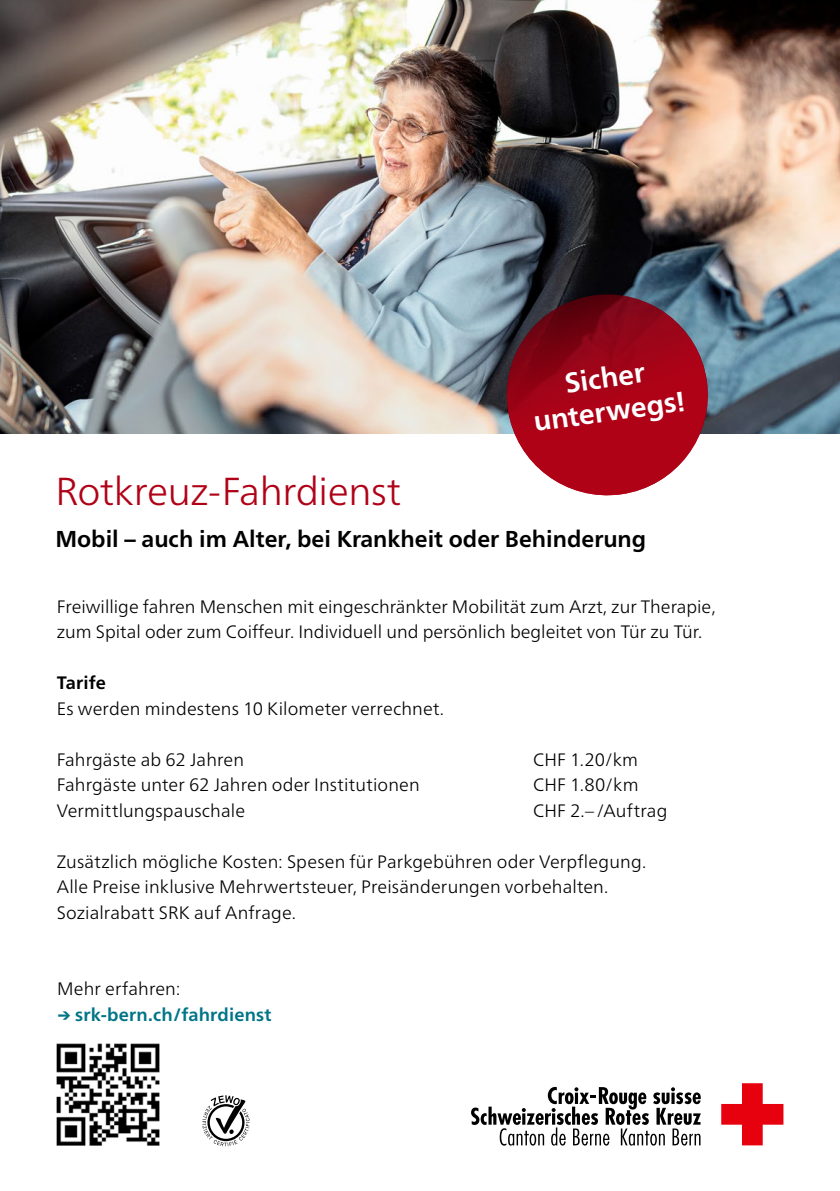
<style>
.page{position:relative;width:840px;height:1191px;background:#fff}
.page>*{position:absolute;margin:0;border:0;box-sizing:border-box;transform-origin:0 0}
.t1{font:300 39px "Frutiger Neue LTW1 G";letter-spacing:-.01em;color:#b00217}
.t2{font:700 28px/33.6px "Frutiger Neue LTW1 G";color:#fff;text-align:center}
.t3{font:700 23px "Frutiger Neue LTW1 G";color:#000}
.t4{font:300 18px/25.6px "Frutiger Neue LTW1 G";letter-spacing:.005em;color:#000}
.t5{font:700 18px "Frutiger Neue LTW1 G";letter-spacing:.01em;color:#007587}
.t6{font:700 18px "Frutiger Neue LTW1 G";letter-spacing:.005em;color:#000}
</style>
<div class="page">
<svg style="left:202px;top:1095px;width:47px;height:51px"></svg>
<svg style="left:721px;top:1083px;width:62px;height:62px"></svg>
<svg style="left:471px;top:1086px;width:229px;height:59px"></svg>
<img style="left:56px;top:1043px;width:104px;height:103px">
<img style="left:0;top:0;width:839px;height:434px">
<svg style="left:499px;top:288px;width:215px;height:208px;background:#9b3040"></svg>
<h2 class="t2" style="left:526px;top:372px;width:154px;rotate:-8deg">Sicher unterwegs!</h2>
<h1 class="t1" style="left:55px;top:468px;width:347px">Rotkreuz-Fahrdienst</h1>
<p class="t3" style="left:55px;top:525px;width:592px">Mobil – auch im Alter, bei Krankheit oder Behinderung</p>
<p class="t4" style="left:57px;top:593px;width:660px">Freiwillige fahren Menschen mit eingeschränkter Mobilität zum Arzt, zur Therapie, zum Spital oder zum Coiffeur. Individuell und persönlich begleitet von Tür zu Tür.</p>
<p class="t6" style="left:57px;top:672px;width:51px">Tarife</p>
<p class="t4" style="left:57px;top:695px;width:388px">Es werden mindestens 10 Kilometer verrechnet.</p>
<p class="t4" style="left:57px;top:746px;width:189px">Fahrgäste ab 62 Jahren</p>
<p class="t4" style="left:533px;top:746px;width:106px">CHF 1.20/km</p>
<p class="t4" style="left:57px;top:772px;width:364px">Fahrgäste unter 62 Jahren oder Institutionen</p>
<p class="t4" style="left:533px;top:772px;width:107px">CHF 1.80/km</p>
<p class="t4" style="left:57px;top:797px;width:190px">Vermittlungspauschale</p>
<p class="t4" style="left:533px;top:797px;width:136px">CHF 2.–/Auftrag</p>
<p class="t4" style="left:57px;top:848px;width:590px">Zusätzlich mögliche Kosten: Spesen für Parkgebühren oder Verpflegung.<br>Alle Preise inklusive Mehrwertsteuer, Preisänderungen vorbehalten.<br>Sozialrabatt SRK auf Anfrage.</p>
<p class="t4" style="left:57px;top:976px;width:125px">Mehr erfahren:</p>
<p class="t5" style="left:57px;top:1004px;width:216px">→ srk-bern.ch/fahrdienst</p>
</div>
